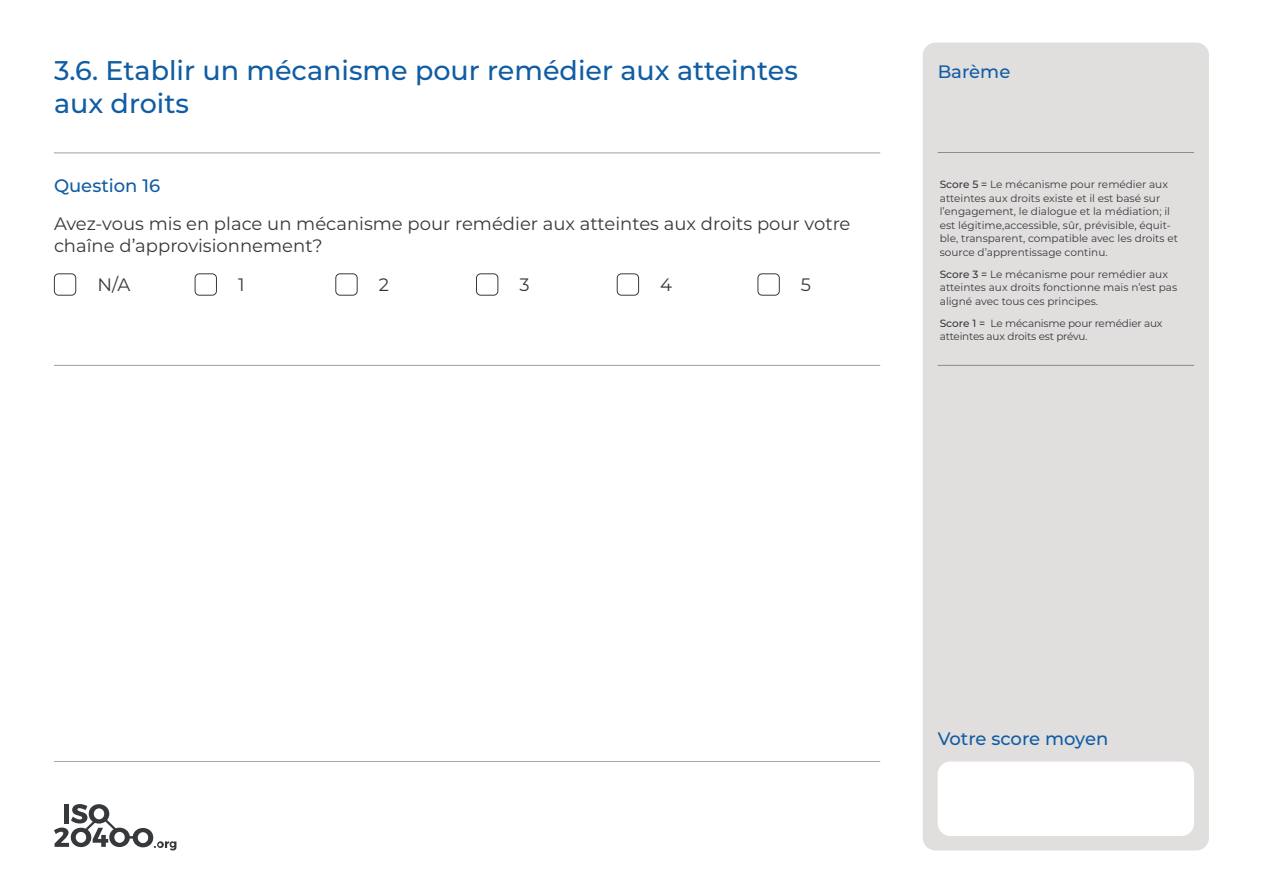
<style>
.page{position:relative;width:1263px;height:893px;background:#fff}
.page>*{position:absolute;margin:0;border:0;box-sizing:border-box;transform-origin:0 0}
.Section_Titles{font:500 27px/32.4px "Montserrat";color:#105da4}
.Question{font:18px/21.6px "Montserrat";color:#36393c}
.Section_Titles-2{font:500 18px "Montserrat";color:#105da4}
.Question_No{font:500 18px "Montserrat";color:#105da4}
.Answers{font:18px "Montserrat";color:#36393c}
.Guidance{font:10.5px/13.5px "Montserrat";color:#36393c}
.Guidance-2{font:10.5px/13.5px "Montserrat";letter-spacing:-.02em;color:#36393c}
.s1{font-weight:500}
</style>
<div class="page">
<hr style="left:54px;top:761px;width:826px;height:1px;background:#36393c">
<svg style="left:54px;top:804px;width:122px;height:46px"></svg>
<div style="left:923px;top:43px;width:286px;height:807px;background:#e1dede;border-radius:13px"></div>
<hr style="left:938px;top:152px;width:256px;height:1px;background:#36393c">
<div style="left:54px;top:273px;width:22px;height:23px;border:1px solid #36393c;border-radius:4px"></div>
<div style="left:757px;top:273px;width:23px;height:23px;border:1px solid #36393c;border-radius:4px"></div>
<div style="left:617px;top:273px;width:22px;height:23px;border:1px solid #36393c;border-radius:4px"></div>
<div style="left:476px;top:273px;width:22px;height:23px;border:1px solid #36393c;border-radius:4px"></div>
<div style="left:335px;top:273px;width:23px;height:23px;border:1px solid #36393c;border-radius:4px"></div>
<div style="left:195px;top:273px;width:22px;height:23px;border:1px solid #36393c;border-radius:4px"></div>
<hr style="left:938px;top:365px;width:256px;height:1px;background:#36393c">
<div style="left:938px;top:761px;width:256px;height:75px;background:#fff;border-radius:13px"></div>
<hr style="left:54px;top:153px;width:826px;height:1px;background:#36393c">
<hr style="left:54px;top:365px;width:826px;height:1px;background:#36393c">
<p class="Section_Titles" style="left:54px;top:53px;width:745px">3.6. Etablir un mécanisme pour remédier aux atteintes aux droits</p>
<p class="Question_No" style="left:54px;top:173px;width:108px">Question 16</p>
<p class="Question" style="left:54px;top:213px;width:798px">Avez-vous mis en place un mécanisme pour remédier aux atteintes aux droits pour votre chaîne d’approvisionnement?</p>
<p class="Answers" style="left:97px;top:272px;width:34px">N/A</p>
<p class="Answers" style="left:238px;top:272px;width:8px">1</p>
<p class="Answers" style="left:379px;top:272px;width:12px">2</p>
<p class="Answers" style="left:519px;top:272px;width:12px">3</p>
<p class="Answers" style="left:660px;top:272px;width:13px">4</p>
<p class="Answers" style="left:801px;top:272px;width:12px">5</p>
<p class="Section_Titles-2" style="left:938px;top:59px;width:74px">Barème</p>
<p class="Guidance" style="left:940px;top:177px;width:240px"><span class="s1">Score 5 =</span> Le mécanisme pour remédier aux atteintes aux droits existe et il est basé sur l’engagement, le dialogue et la médiation; il est légitime,accessible, sûr, prévisible, équit&shy;ble, transparent, compatible avec les droits et source d’apprentissage continu.</p>
<p class="Guidance" style="left:940px;top:267px;width:239px"><span class="s1">Score 3 =</span> Le mécanisme pour remédier aux atteintes aux droits fonctionne mais n’est pas aligné avec tous ces principes.</p>
<p class="Guidance-2" style="left:940px;top:316px;width:224px"><span class="s1">Score 1 =</span> Le mécanisme pour remédier aux atteintes aux droits est prévu.</p>
<p class="Section_Titles-2" style="left:938px;top:726px;width:172px">Votre score moyen</p>
</div>
